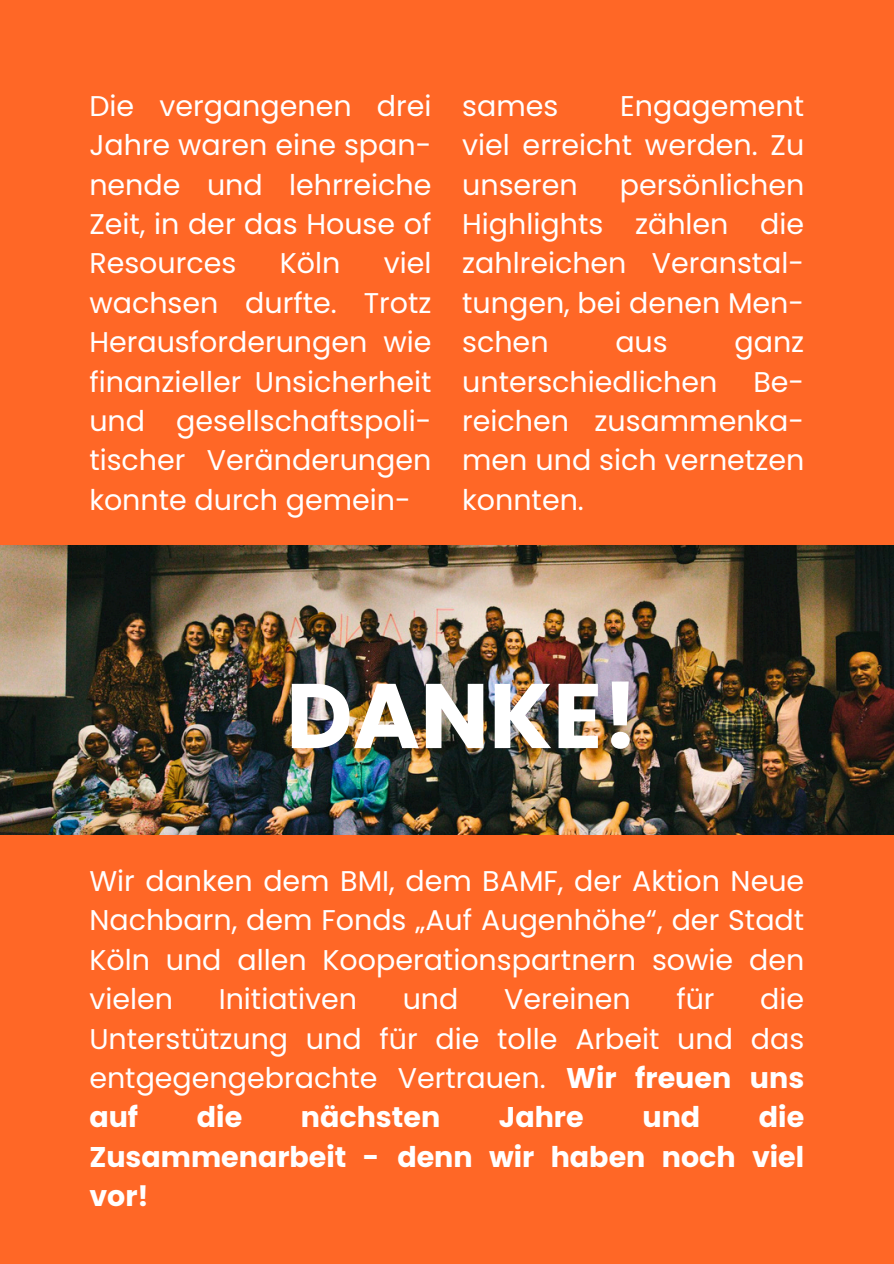
<style>
.page{position:relative;width:894px;height:1264px;background:#fff}
.page>*{position:absolute;margin:0;border:0;box-sizing:border-box;transform-origin:0 0}
.t1{font:700 91.5px "Poppins";color:#fff}
.t2{font:28.5px/39.3px "Poppins";color:#fff;text-align:justify}
.t3{font:700 28.5px/39.3px "Poppins";color:#fff;text-align:justify}
.s1{font-weight:700}
</style>
<div class="page">
<div style="left:0;top:0;width:893px;height:1263px;background:#ff6726"></div>
<img style="left:0;top:546px;width:893px;height:288px">
<p class="t2" style="left:89px;top:86px;width:343px">Die vergangenen drei Jahre waren eine span&shy;nende und lehrreiche Zeit, in der das House of Resources</p>
<p class="t2" style="left:89px;top:244px;width:343px;text-indent:294px">viel wachsen durfte. Trotz Herausforderungen wie finanzieller Unsicherheit und gesellschaftspoli&shy;tischer Veränderungen konnte durch gemein-</p>
<p class="t2" style="left:279px;top:244px;width:62px">Köln</p>
<p class="t2" style="left:462px;top:86px;width:343px;text-indent:158px">Engagement viel erreicht werden. Zu unseren</p>
<p class="t2" style="left:462px;top:86px;width:98px">sames</p>
<p class="t2" style="left:462px;top:165px;width:343px;text-indent:157px">persönlichen Highlights zählen die zahlreichen Veranstal&shy;tungen, bei denen Men&shy;schen</p>
<p class="t2" style="left:615px;top:322px;width:54px">aus</p>
<p class="t2" style="left:734px;top:322px;width:71px">ganz</p>
<p class="t2" style="left:462px;top:362px;width:256px">unterschiedlichen</p>
<p class="t2" style="left:462px;top:362px;width:343px;text-indent:291px">Be&shy;reichen zusammenka&shy;men und sich vernetzen konnten.</p>
<p class="t1" style="left:286px;top:652px;width:353px">DANKE!</p>
<h1 class="t2" style="left:89px;top:861px;width:716px">Wir danken dem BMI, dem BAMF, der Aktion Neue Nachbarn, dem Fonds „Auf Augenhöhe“, der Stadt Köln und allen Kooperationspartnern sowie den vielen</h1>
<h1 class="t2" style="left:219px;top:979px;width:140px">Initiativen</h1>
<h1 class="t2" style="left:402px;top:979px;width:57px">und</h1>
<h1 class="t2" style="left:504px;top:979px;width:128px">Vereinen</h1>
<h1 class="t2" style="left:676px;top:979px;width:40px">für</h1>
<h1 class="t2" style="left:89px;top:979px;width:716px;text-indent:670px">die Unterstützung und für die tolle Arbeit und das entgegengebrachte Vertrauen. <span class="s1">Wir freuen uns auf</span></h1>
<h1 class="t3" style="left:89px;top:1097px;width:716px;text-indent:669px">die Zusammenarbeit - denn wir haben noch viel vor!</h1>
<h1 class="t3" style="left:197px;top:1097px;width:47px">die</h1>
<h1 class="t3" style="left:301px;top:1097px;width:141px">nächsten</h1>
<h1 class="t3" style="left:499px;top:1097px;width:86px">Jahre</h1>
<h1 class="t3" style="left:642px;top:1097px;width:59px">und</h1>
</div>
